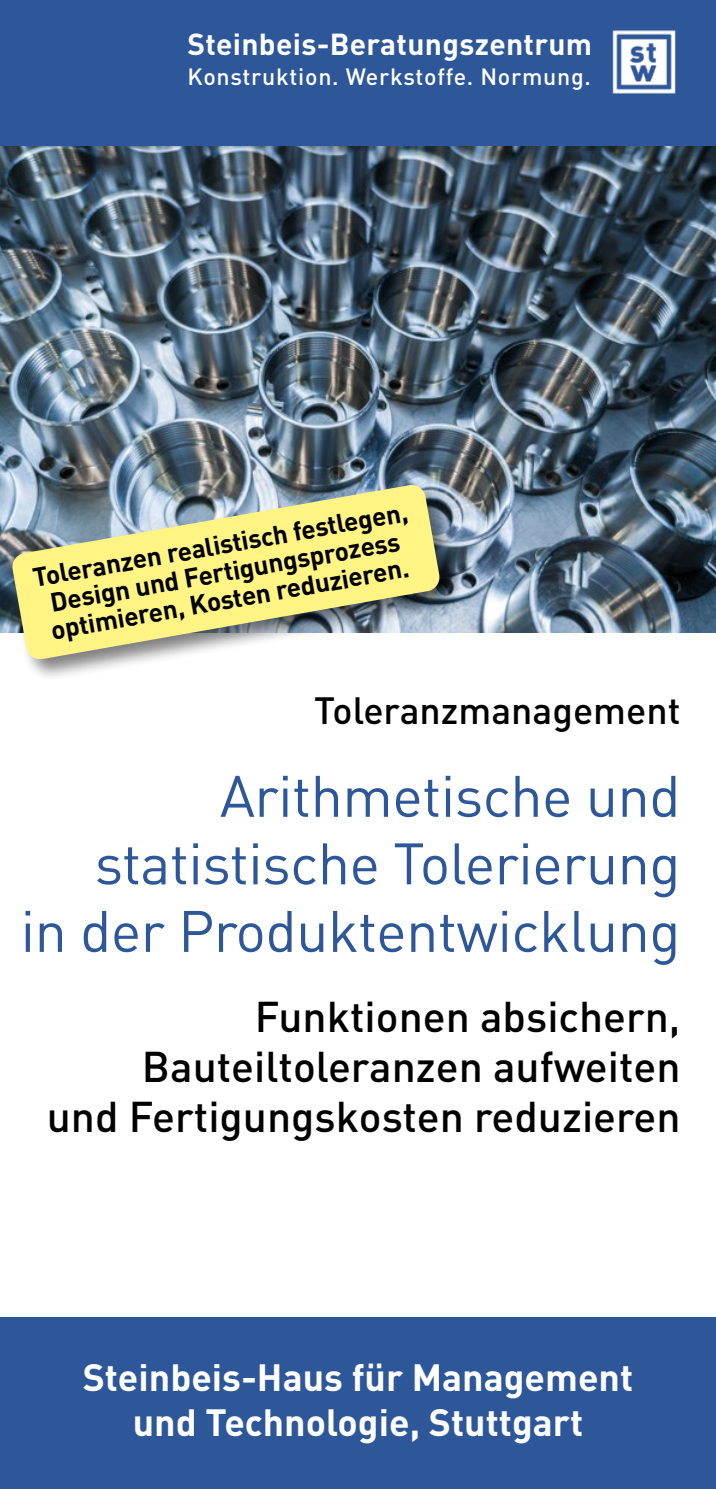
<style>
.page{position:relative;width:716px;height:1489px;background:#fff}
.page>*{position:absolute;margin:0;border:0;box-sizing:border-box;transform-origin:0 0}
.t1{font:57.5px/67.5px "DIN Pro";letter-spacing:-.01em;color:#2e579a;text-align:right}
.t2{font:500 42.5px/50px "DIN Pro";color:#000;text-align:right}
.t3{font:700 37.5px/45px "DIN Pro";color:#fff;text-align:center}
.t4{font:500 37.5px "DIN Pro";color:#000}
.t5{font:700 30px "DIN Pro";letter-spacing:.01em;color:#fff}
.t6{font:700 26.25px/27.5px "DIN Pro";color:#000;text-align:center}
.t7{font:500 23.25px "DIN Pro";letter-spacing:.03em;color:#fff}
</style>
<div class="page">
<div style="left:0;top:0;width:716px;height:146px;background:#2e579a"></div>
<img style="left:612px;top:30px;width:64px;height:64px">
<img style="left:0;top:146px;width:716px;height:486px">
<div style="left:0;top:1317px;width:716px;height:171px;background:#2e579a"></div>
<div style="left:9px;top:481px;width:454px;height:201px;background:#000;opacity:.5"></div>
<svg style="left:11px;top:484px;width:429px;height:176px;background:#d7d597"></svg>
<p class="t5" style="left:187px;top:24px;width:406px">Steinbeis-Beratungszentrum</p>
<p class="t7" style="left:187px;top:61px;width:405px">Konstruktion. Werkstoffe. Normung.</p>
<p class="t6" style="left:30px;top:563px;width:382px;rotate:-10deg">Toleranzen realistisch festlegen,<br>Design und Fertigungsprozess optimieren, Kosten reduzieren.</p>
<h3 class="t4" style="left:314px;top:685px;width:368px">Toleranzmanagement</h3>
<h1 class="t1" style="left:21px;top:760px;width:661px">Arithmetische und statistische Tolerierung<br>in der Produktentwicklung</h1>
<h2 class="t2" style="left:47px;top:989px;width:635px">Funktionen absichern,<br>Bauteiltoleranzen aufweiten<br>und Fertigungskosten reduzieren</h2>
<h3 class="t3" style="left:83px;top:1353px;width:552px">Steinbeis-Haus für Management und Technologie, Stuttgart</h3>
</div>
